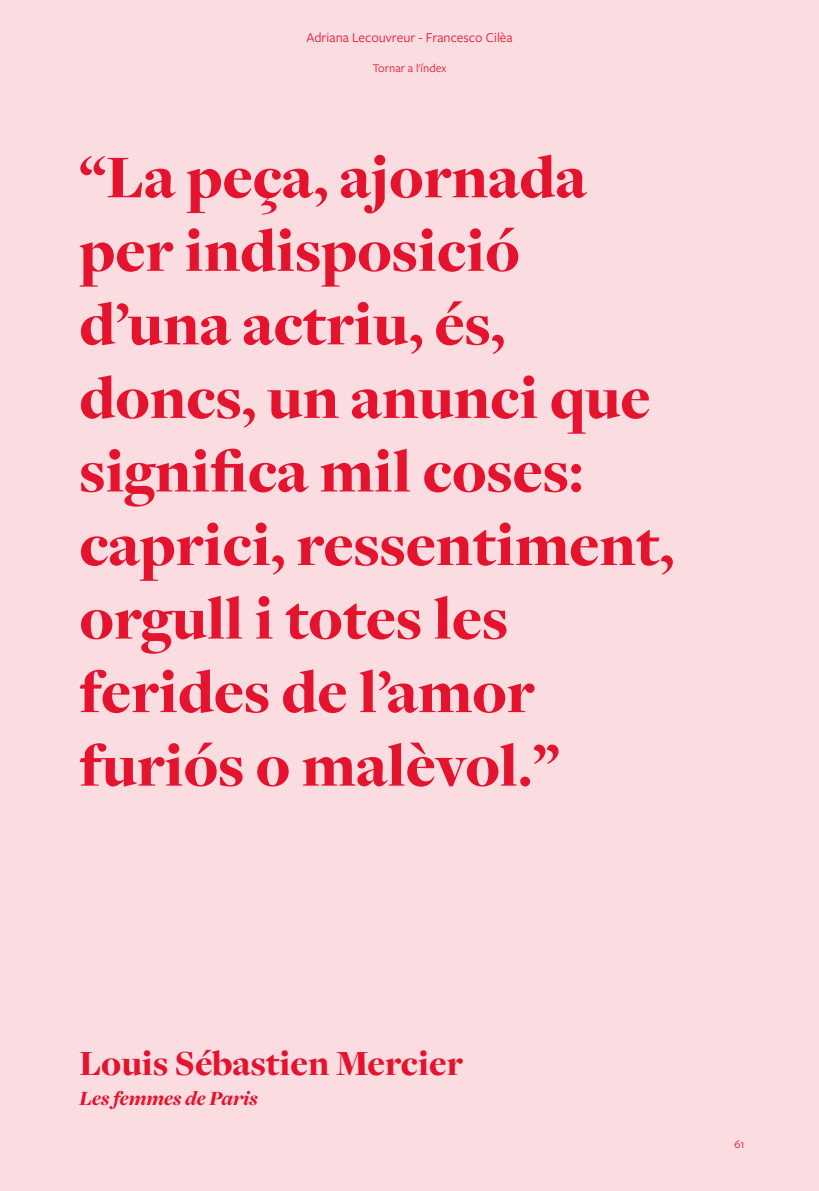
<style>
.page{position:relative;width:819px;height:1191px;background:#fbdce0}
.page>*{position:absolute;margin:0;border:0;box-sizing:border-box;transform-origin:0 0}
.t1{font:900 63px/73.5px "Freight Disp Pro";color:#e4142e}
.t2{font:900 36.75px "Freight Disp Pro";color:#e4142e}
.t3{font:italic 900 21px "Freight Disp Pro";color:#e4142e}
.t4{font:14px "Freight Sans Pro";color:#e4142e}
.t5{font:12.25px "Freight Sans Pro";color:#e4142e}
</style>
<div class="page">
<p class="t4" style="left:306px;top:28px;width:208px">Adriana Lecouvreur - Francesco Cilèa</p>
<p class="t5" style="left:373px;top:60px;width:75px">Tornar a l'índex</p>
<p class="t1" style="left:79px;top:139px;width:596px">“La peça, ajornada per indisposició d’una actriu, és, doncs, un anunci que significa mil coses: caprici, ressentiment, orgull i totes les ferides de l’amor furiós o malèvol.”</p>
<p class="t2" style="left:79px;top:1038px;width:385px">Louis Sébastien Mercier</p>
<p class="t3" style="left:79px;top:1084px;width:180px">Les femmes de Paris</p>
<p class="t5" style="left:734px;top:1135px;width:12px">61</p>
</div>
